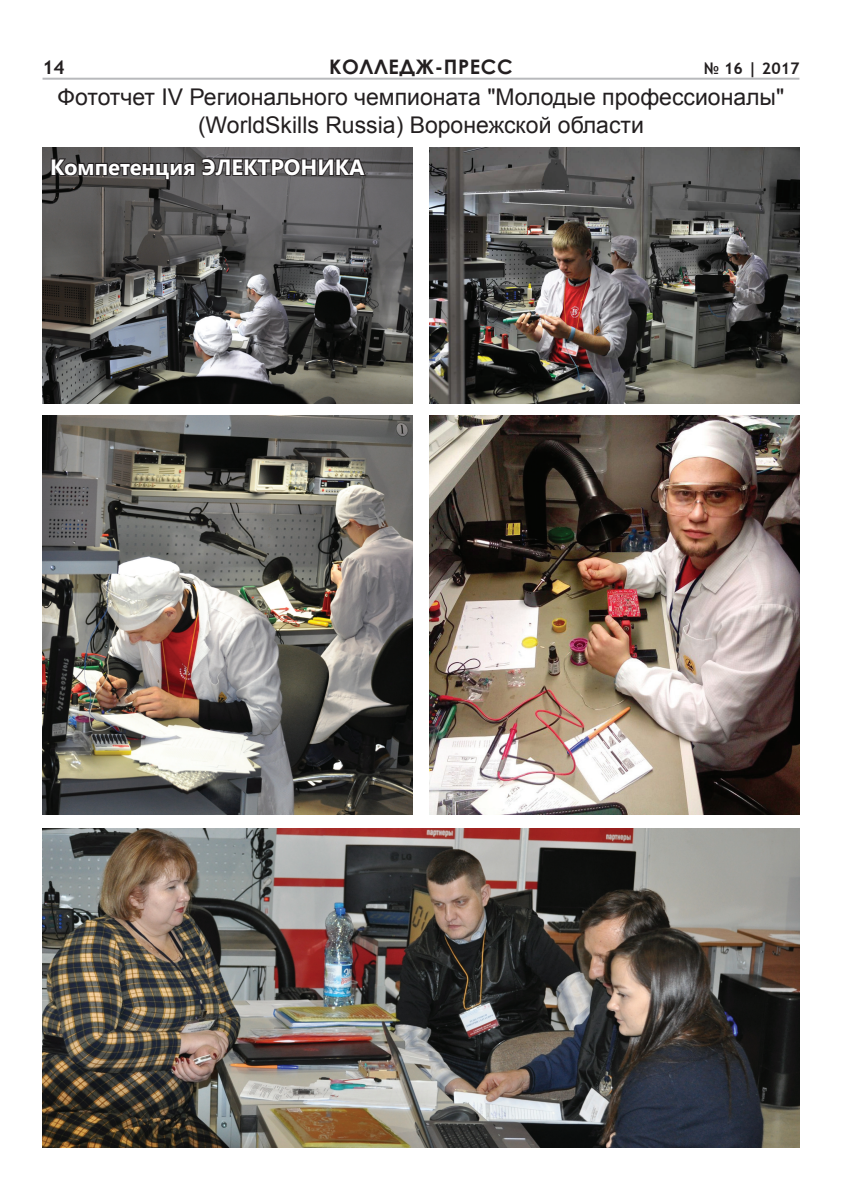
<style>
.page{position:relative;width:842px;height:1191px;background:#fff}
.page>*{position:absolute;margin:0;border:0;box-sizing:border-box;transform-origin:0 0}
.t1{font:23px/27.6px "Arial";color:#231f20;text-align:center}
.t2{font:700 22px "Segoe UI";color:#fff}
.t3{font:700 20px "Century Gothic";letter-spacing:.03em;color:#231f20}
.t4{font:700 19px "Trebuchet MS";color:#231f20}
.t5{font:700 16px "Trebuchet MS";color:#231f20}
</style>
<div class="page">
<hr style="left:43px;top:78px;width:756px;height:2px;background:#b8b9bc">
<img style="left:43px;top:147px;width:369px;height:257px">
<img style="left:429px;top:147px;width:370px;height:257px">
<img style="left:43px;top:415px;width:369px;height:399px">
<img style="left:429px;top:415px;width:370px;height:399px">
<img style="left:43px;top:828px;width:756px;height:319px">
<svg style="left:50px;top:147px;width:317px;height:51px;background:#545252"></svg>
<p class="t4" style="left:43px;top:56px;width:24px">14</p>
<p class="t3" style="left:329px;top:52px;width:185px">КОЛЛЕДЖ-ПРЕСС</p>
<p class="t5" style="left:704px;top:58px;width:97px">№ 16 | 2017</p>
<p class="t1" style="left:58px;top:83px;width:728px">Фототчет IV Регионального чемпионата "Молодые профессионалы" (WorldSkills Russia) Воронежской области</p>
<p class="t2" style="left:50px;top:151px;width:316px">Компетенция ЭЛЕКТРОНИ КА</p>
</div>
